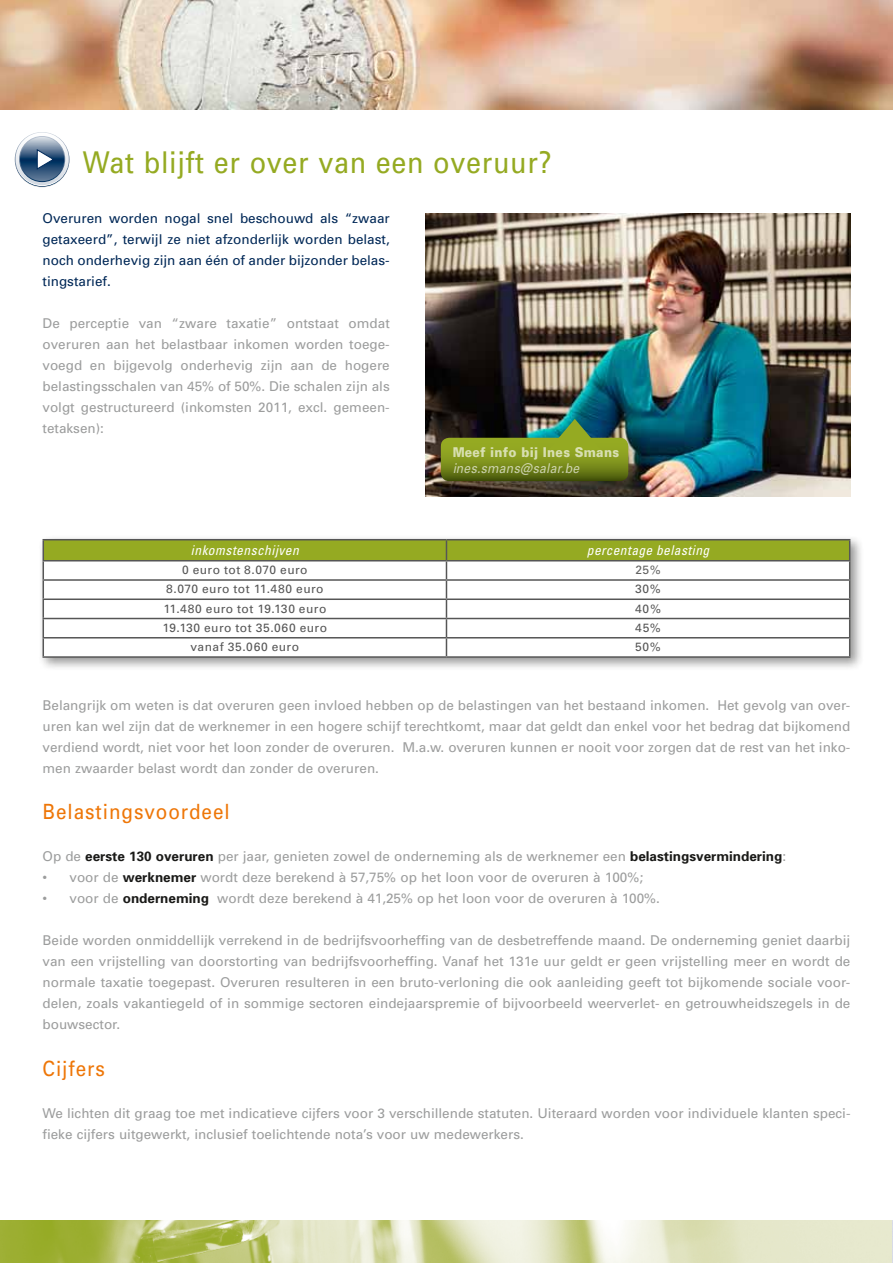
<style>
.page{position:relative;width:893px;height:1263px;background:#fff}
.page>*{position:absolute;margin:0;border:0;box-sizing:border-box;transform-origin:0 0}
.t1{font:30px "Univers";letter-spacing:.025em;color:#95aa22;scale:.9 1}
.t2{font:21px "Univers";letter-spacing:.05em;color:#ee7607;scale:.9 1}
.t3{font:13.5px/21px "Univers";color:#9c9d9d;text-align:justify}
.t4{font:13.5px/21px "Univers";color:#002857;text-align:justify}
.t5{font:italic condensed 13.5px "Univers";letter-spacing:.035em;color:#fff}
.t6{font:900 13.5px "Univers";letter-spacing:.025em;color:#fff;scale:.9 1}
.t7{font:italic 13.5px "Univers";letter-spacing:.025em;color:#fff;scale:.9 1}
.t8{font:12px "Univers";letter-spacing:.04em;color:#565656}
.t9{font:12px "Univers";color:#636362}
.s1{font-weight:700;color:#1a1a18}
</style>
<div class="page">
<img style="left:0;top:1220px;width:893px;height:43px">
<img style="left:425px;top:213px;width:425px;height:283px">
<img style="left:0;top:0;width:893px;height:109px">
<img style="left:441px;top:419px;width:187px;height:62px">
<div style="left:37px;top:534px;width:827px;height:137px;background:#1a1a18;opacity:.45"></div>
<hr style="left:43px;top:656px;width:403px;height:2px;background:#565656">
<hr style="left:446px;top:656px;width:404px;height:2px;background:#565656">
<hr style="left:43px;top:539px;width:403px;height:1px;background:#565656">
<hr style="left:446px;top:539px;width:404px;height:1px;background:#565656">
<svg style="left:43px;top:540px;width:807px;height:116px"></svg>
<hr style="left:43px;top:560px;width:403px;height:1px;background:#565656">
<hr style="left:446px;top:560px;width:404px;height:1px;background:#565656">
<svg style="left:16px;top:132px;width:53px;height:54px"></svg>
<svg style="left:19px;top:136px;width:46px;height:46px"></svg>
<svg style="left:20px;top:137px;width:44px;height:44px"></svg>
<svg style="left:16px;top:149px;width:53px;height:37px"></svg>
<h1 class="t1" style="left:83px;top:145px;width:523px">Wat blijft er over van een overuur?</h1>
<p class="t4" style="left:43px;top:208px;width:349px">Overuren worden nogal snel beschouwd als “zwaar getaxeerd”, terwijl ze niet afzonderlijk worden belast, noch onderhevig zijn aan één of ander bijzonder belas&shy;tingstarief.</p>
<p class="t3" style="left:43px;top:313px;width:349px">De perceptie van “zware taxatie” ontstaat omdat overuren aan het belastbaar inkomen worden toege&shy;voegd en bijgevolg onderhevig zijn aan de hogere belastingsschalen van 45% of 50%. Die schalen zijn als volgt gestructureerd (inkomsten 2011, excl. gemeen&shy;tetaksen):</p>
<p class="t6" style="left:452px;top:443px;width:187px">Meef info bij Ines Smans</p>
<p class="t7" style="left:452px;top:460px;width:143px">ines.smans@salar.be</p>
<p class="t5" style="left:191px;top:541px;width:109px">inkomstenschijven</p>
<p class="t5" style="left:587px;top:541px;width:124px">percentage belasting</p>
<p class="t8" style="left:182px;top:563px;width:127px">0 euro tot 8.070 euro</p>
<p class="t9" style="left:635px;top:563px;width:27px">25%</p>
<p class="t8" style="left:166px;top:582px;width:159px">8.070 euro tot 11.480 euro</p>
<p class="t8" style="left:635px;top:582px;width:27px">30%</p>
<p class="t8" style="left:163px;top:601px;width:165px">11.480 euro tot 19.130 euro</p>
<p class="t8" style="left:635px;top:601px;width:27px">40%</p>
<p class="t8" style="left:163px;top:620px;width:166px">19.130 euro tot 35.060 euro</p>
<p class="t8" style="left:635px;top:620px;width:27px">45%</p>
<p class="t8" style="left:191px;top:640px;width:110px">vanaf 35.060 euro</p>
<p class="t8" style="left:635px;top:640px;width:27px">50%</p>
<p class="t3" style="left:43px;top:695px;width:809px">Belangrijk om weten is dat overuren geen invloed hebben op de belastingen van het bestaand inkomen. Het gevolg van over&shy;uren kan wel zijn dat de werknemer in een hogere schijf terechtkomt, maar dat geldt dan enkel voor het bedrag dat bijkomend verdiend wordt, niet voor het loon zonder de overuren. M.a.w. overuren kunnen er nooit voor zorgen dat de rest van het inko&shy;men zwaarder belast wordt dan zonder de overuren.</p>
<h2 class="t2" style="left:43px;top:800px;width:210px">Belastingsvoordeel</h2>
<p class="t3" style="left:43px;top:846px;width:745px">Op de <span class="s1">eerste 130 overuren</span> per jaar, genieten zowel de onderneming als de werknemer een <span class="s1">belastingsvermindering</span>:</p>
<p class="t3" style="left:43px;top:867px;width:602px">• voor de <span class="s1">werknemer</span> wordt deze berekend à 57,75% op het loon voor de overuren à 100%;</p>
<p class="t3" style="left:43px;top:888px;width:619px">• voor de <span class="s1">onderneming</span> wordt deze berekend à 41,25% op het loon voor de overuren à 100%.</p>
<p class="t3" style="left:43px;top:930px;width:809px">Beide worden onmiddellijk verrekend in de bedrijfsvoorheffing van de desbetreffende maand. De onderneming geniet daarbij van een vrijstelling van doorstorting van bedrijfsvoorheffing. Vanaf het 131e uur geldt er geen vrijstelling meer en wordt de normale taxatie toegepast. Overuren resulteren in een bruto-verloning die ook aanleiding geeft tot bijkomende sociale voor&shy;delen, zoals vakantiegeld of in sommige sectoren eindejaarspremie of bijvoorbeeld weerverlet- en getrouwheidszegels in de bouwsector.</p>
<h2 class="t2" style="left:43px;top:1056px;width:71px">Cijfers</h2>
<p class="t3" style="left:43px;top:1102px;width:809px">We lichten dit graag toe met indicatieve cijfers voor 3 verschillende statuten. Uiteraard worden voor individuele klanten speci&shy;fieke cijfers uitgewerkt, inclusief toelichtende nota’s voor uw medewerkers.</p>
</div>
